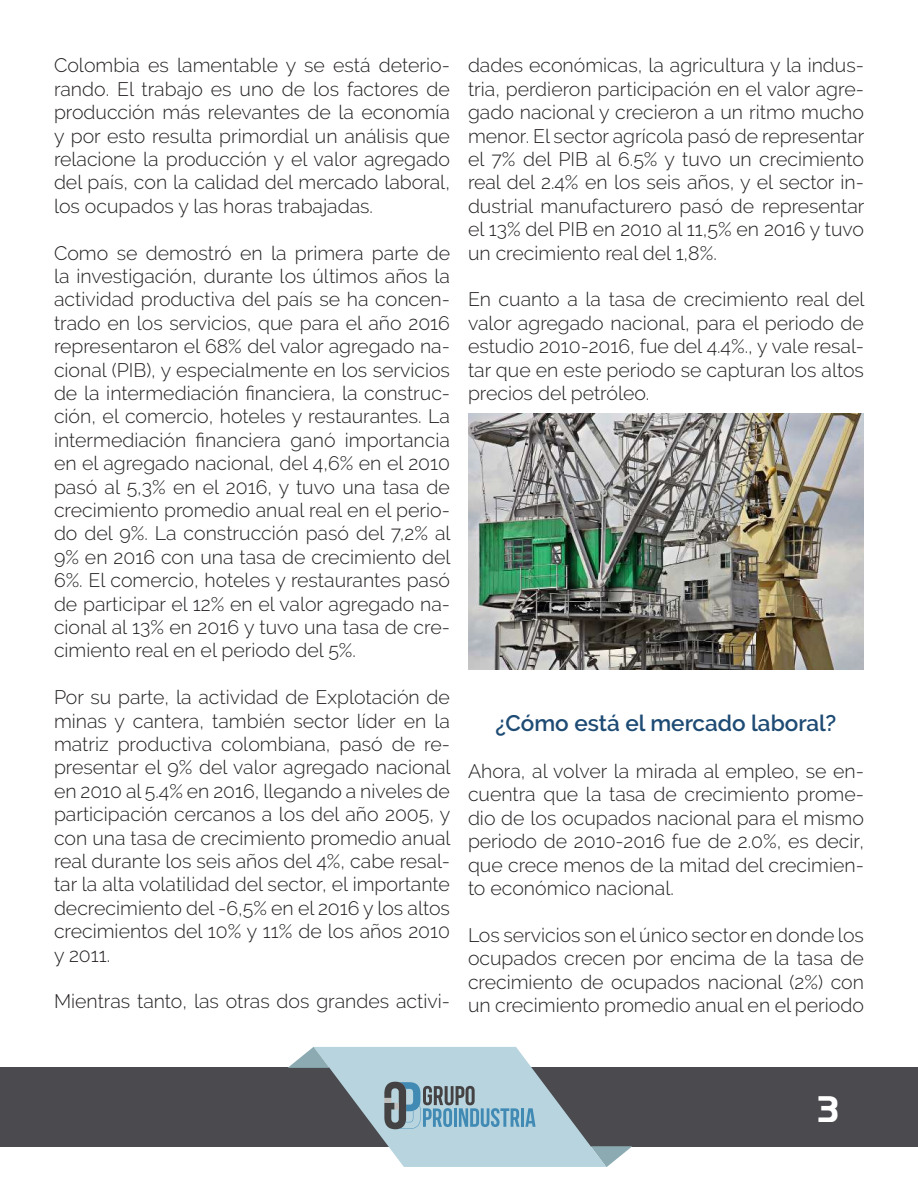
<style>
.page{position:relative;width:918px;height:1188px;background:#fff}
.page>*{position:absolute;margin:0;border:0;box-sizing:border-box;transform-origin:0 0}
.t1{font:36px "Prototype";color:#fff}
.t2{font:600 22.5px "Raleway";color:#1e4b74}
.t3{font:300 19.5px/23.4px "Raleway";color:#231f20;text-align:justify}
</style>
<div class="page">
<div style="left:0;top:1067px;width:918px;height:80px;background:#4a4a4f"></div>
<svg style="left:288px;top:1047px;width:344px;height:120px"></svg>
<img style="left:468px;top:414px;width:396px;height:256px">
<p class="t3" style="left:54px;top:54px;width:398px">Colombia es lamentable y se está deterio&shy;rando. El trabajo es uno de los factores de producción más relevantes de la economía y por esto resulta primordial un análisis que relacione la producción y el valor agregado del país, con la calidad del mercado laboral, los ocupados y las horas trabajadas.</p>
<p class="t3" style="left:54px;top:241px;width:398px">Como se demostró en la primera parte de la investigación, durante los últimos años la actividad productiva del país se ha concen&shy;trado en los servicios, que para el año 2016 representaron el 68% del valor agregado na&shy;cional (PIB), y especialmente en los servicios de la intermediación financiera, la construc&shy;ción, el comercio, hoteles y restaurantes. La intermediación financiera ganó importancia en el agregado nacional, del 4,6% en el 2010 pasó al 5,3% en el 2016, y tuvo una tasa de crecimiento promedio anual real en el perio&shy;do del 9%. La construcción pasó del 7,2% al 9% en 2016 con una tasa de crecimiento del 6%. El comercio, hoteles y restaurantes pasó de participar el 12% en el valor agregado na&shy;cional al 13% en 2016 y tuvo una tasa de cre&shy;cimiento real en el periodo del 5%.</p>
<p class="t3" style="left:54px;top:685px;width:398px">Por su parte, la actividad de Explotación de minas y cantera, también sector líder en la matriz productiva colombiana, pasó de re&shy;presentar el 9% del valor agregado nacional en 2010 al 5.4% en 2016, llegando a niveles de participación cercanos a los del año 2005, y con una tasa de crecimiento promedio anual real durante los seis años del 4%, cabe resal&shy;tar la alta volatilidad del sector, el importante decrecimiento del -6,5% en el 2016 y los altos crecimientos del 10% y 11% de los años 2010 y 2011.</p>
<p class="t3" style="left:54px;top:990px;width:397px">Mientras tanto, las otras dos grandes activi-</p>
<p class="t3" style="left:468px;top:54px;width:398px">dades económicas, la agricultura y la indus&shy;tria, perdieron participación en el valor agre&shy;gado nacional y crecieron a un ritmo mucho menor. El sector agrícola pasó de representar el 7% del PIB al 6.5% y tuvo un crecimiento real del 2.4% en los seis años, y el sector in&shy;dustrial manufacturero pasó de representar el 13% del PIB en 2010 al 11,5% en 2016 y tuvo un crecimiento real del 1,8%.</p>
<p class="t3" style="left:468px;top:288px;width:398px">En cuanto a la tasa de crecimiento real del valor agregado nacional, para el periodo de estudio 2010-2016, fue del 4.4%., y vale resal&shy;tar que en este periodo se capturan los altos precios del petróleo.</p>
<p class="t2" style="left:496px;top:710px;width:342px">¿Cómo está el mercado laboral?</p>
<p class="t3" style="left:468px;top:759px;width:398px">Ahora, al volver la mirada al empleo, se en&shy;cuentra que la tasa de crecimiento prome&shy;dio de los ocupados nacional para el mismo periodo de 2010-2016 fue de 2.0%, es decir, que crece menos de la mitad del crecimien&shy;to económico nacional.</p>
<p class="t3" style="left:468px;top:923px;width:398px">Los servicios son el único sector en donde los ocupados crecen por encima de la tasa de crecimiento de ocupados nacional (2%) con un crecimiento promedio anual en el periodo</p>
<h1 class="t1" style="left:817px;top:1087px;width:23px">3</h1>
</div>
